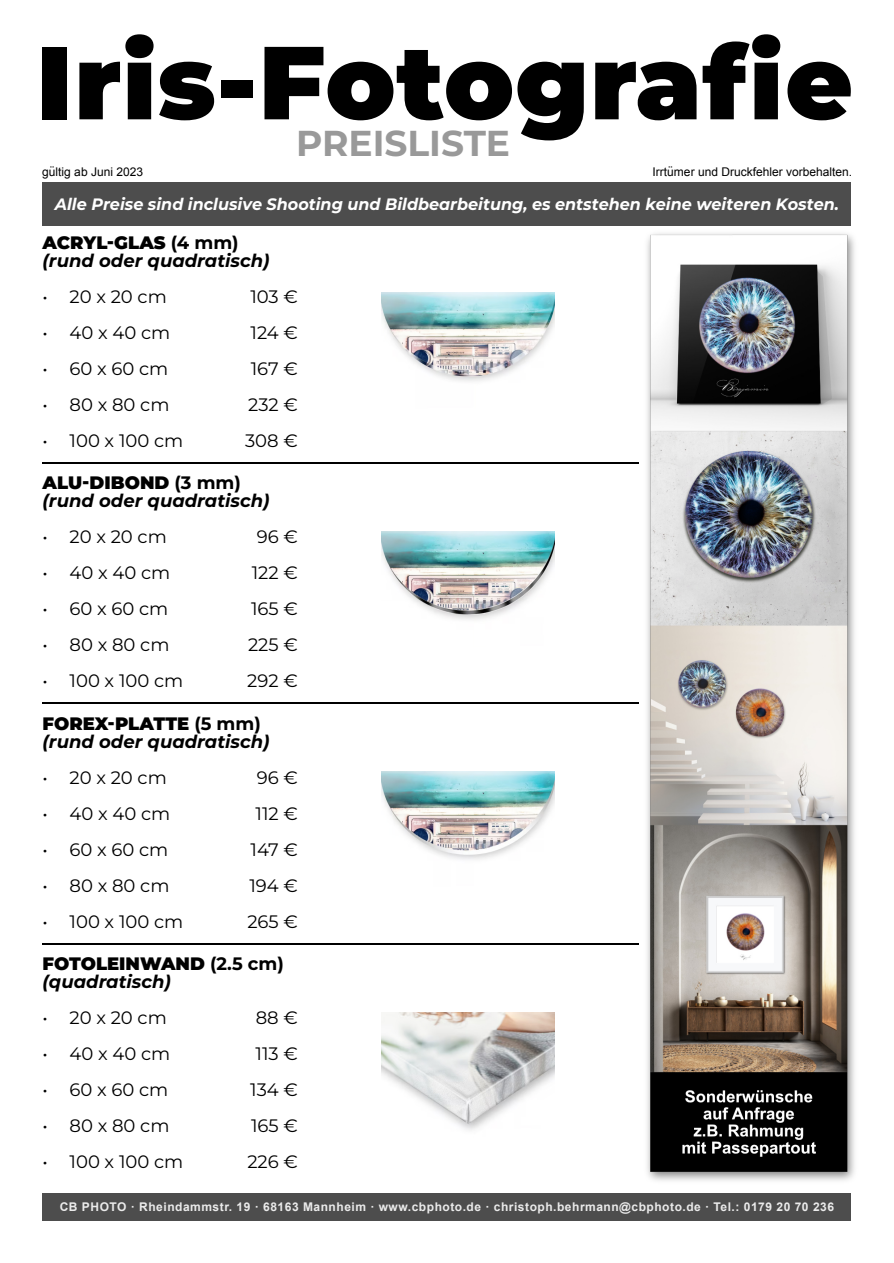
<style>
.page{position:relative;width:894px;height:1263px;background:#fff}
.page>*{position:absolute;margin:0;border:0;box-sizing:border-box;transform-origin:0 0}
.t1{font:900 103.5px "Montserrat";letter-spacing:.01em;color:#000}
.t2{font:700 36px "Montserrat";color:#999}
.t3{font:italic 700 18px/18px "Montserrat";color:#000}
.t4{font:18px "Montserrat";letter-spacing:.13em;color:#000}
.t5{font:18px "Montserrat";color:#000}
.t6{font:italic 700 16.5px "Montserrat";color:#fff}
.t7{font:700 12px "Arial";letter-spacing:.045em;color:#ebebeb}
.t8{font:12px "Arial";color:#000}
.s1{font-weight:900;font-style:normal}
.s2{font-style:normal}
</style>
<div class="page">
<div style="left:43px;top:182px;width:808px;height:44px;background:#4d4d4d"></div>
<img style="left:647px;top:233px;width:208px;height:948px">
<img style="left:381px;top:293px;width:173px;height:88px">
<img style="left:381px;top:531px;width:173px;height:89px">
<img style="left:381px;top:771px;width:173px;height:89px">
<img style="left:381px;top:1013px;width:173px;height:117px">
<hr style="left:43px;top:462px;width:595px;height:2px;background:#000">
<hr style="left:43px;top:702px;width:595px;height:2px;background:#000">
<hr style="left:43px;top:943px;width:595px;height:1px;background:#000">
<div style="left:43px;top:1193px;width:808px;height:27px;background:#4d4d4d"></div>
<h1 class="t1" style="left:37px;top:19px;width:817px">Iris-Fotografie</h1>
<h2 class="t2" style="left:296px;top:121px;width:215px">PREISLISTE</h2>
<p class="t8" style="left:42px;top:167px;width:102px">gültig ab Juni 2023</p>
<p class="t8" style="left:652px;top:167px;width:201px">Irrtümer und Druckfehler vorbehalten.</p>
<p class="t6" style="left:55px;top:194px;width:785px">Alle Preise sind inclusive Shooting und Bildbearbeitung, es entstehen keine weiteren Kosten.</p>
<p class="t3" style="left:43px;top:233px;width:228px"><span class="s1">ACRYL-GLAS</span> <span class="s2">(4 mm) </span>(rund oder quadratisch)</p>
<p class="t4" style="left:43px;top:285px;width:126px">• 20x20cm</p>
<p class="t5" style="left:250px;top:285px;width:49px">103 €</p>
<p class="t4" style="left:43px;top:321px;width:129px">• 40x40cm</p>
<p class="t5" style="left:250px;top:321px;width:49px">124 €</p>
<p class="t4" style="left:43px;top:357px;width:127px">• 60x60cm</p>
<p class="t5" style="left:251px;top:357px;width:49px">167 €</p>
<p class="t4" style="left:43px;top:393px;width:128px">• 80x80cm</p>
<p class="t5" style="left:248px;top:393px;width:51px">232 €</p>
<p class="t5" style="left:43px;top:429px;width:142px">• 100 x 100 cm</p>
<p class="t5" style="left:245px;top:429px;width:54px">308 €</p>
<p class="t3" style="left:43px;top:474px;width:228px"><span class="s1">ALU-DIBOND</span> <span class="s2">(3 mm) </span>(rund oder quadratisch)</p>
<p class="t4" style="left:43px;top:526px;width:126px">• 20x20cm</p>
<p class="t5" style="left:257px;top:526px;width:43px">96 €</p>
<p class="t4" style="left:43px;top:562px;width:129px">• 40x40cm</p>
<p class="t5" style="left:252px;top:562px;width:48px">122 €</p>
<p class="t4" style="left:43px;top:598px;width:127px">• 60x60cm</p>
<p class="t5" style="left:251px;top:598px;width:48px">165 €</p>
<p class="t4" style="left:43px;top:634px;width:128px">• 80x80cm</p>
<p class="t5" style="left:248px;top:634px;width:51px">225 €</p>
<p class="t5" style="left:43px;top:670px;width:142px">• 100 x 100 cm</p>
<p class="t5" style="left:247px;top:670px;width:52px">292 €</p>
<p class="t3" style="left:43px;top:714px;width:228px"><span class="s1">FOREX-PLATTE</span> <span class="s2">(5 mm) </span>(rund oder quadratisch)</p>
<p class="t4" style="left:43px;top:766px;width:126px">• 20x20cm</p>
<p class="t5" style="left:257px;top:766px;width:43px">96 €</p>
<p class="t4" style="left:43px;top:802px;width:129px">• 40x40cm</p>
<p class="t5" style="left:255px;top:802px;width:44px">112 €</p>
<p class="t4" style="left:43px;top:838px;width:127px">• 60x60cm</p>
<p class="t5" style="left:250px;top:838px;width:49px">147 €</p>
<p class="t4" style="left:43px;top:874px;width:128px">• 80x80cm</p>
<p class="t5" style="left:249px;top:874px;width:50px">194 €</p>
<p class="t5" style="left:43px;top:910px;width:142px">• 100 x 100 cm</p>
<p class="t5" style="left:247px;top:910px;width:52px">265 €</p>
<p class="t3" style="left:43px;top:954px;width:243px"><span class="s1">FOTOLEINWAND</span> <span class="s2">(2.5 cm) </span>(quadratisch)</p>
<p class="t4" style="left:43px;top:1006px;width:126px">• 20x20cm</p>
<p class="t5" style="left:256px;top:1006px;width:44px">88 €</p>
<p class="t4" style="left:43px;top:1042px;width:129px">• 40x40cm</p>
<p class="t5" style="left:255px;top:1042px;width:44px">113 €</p>
<p class="t4" style="left:43px;top:1078px;width:127px">• 60x60cm</p>
<p class="t5" style="left:250px;top:1078px;width:49px">134 €</p>
<p class="t4" style="left:43px;top:1114px;width:128px">• 80x80cm</p>
<p class="t5" style="left:251px;top:1114px;width:48px">165 €</p>
<p class="t5" style="left:43px;top:1150px;width:142px">• 100 x 100 cm</p>
<p class="t5" style="left:247px;top:1150px;width:52px">226 €</p>
<p class="t7" style="left:60px;top:1202px;width:775px">CB PHOTO · Rheindammstr. 19 · 68163 Mannheim · www.cbphoto.de · christoph.behrmann@cbphoto.de · Tel.: 0179 20 70 236</p>
</div>
